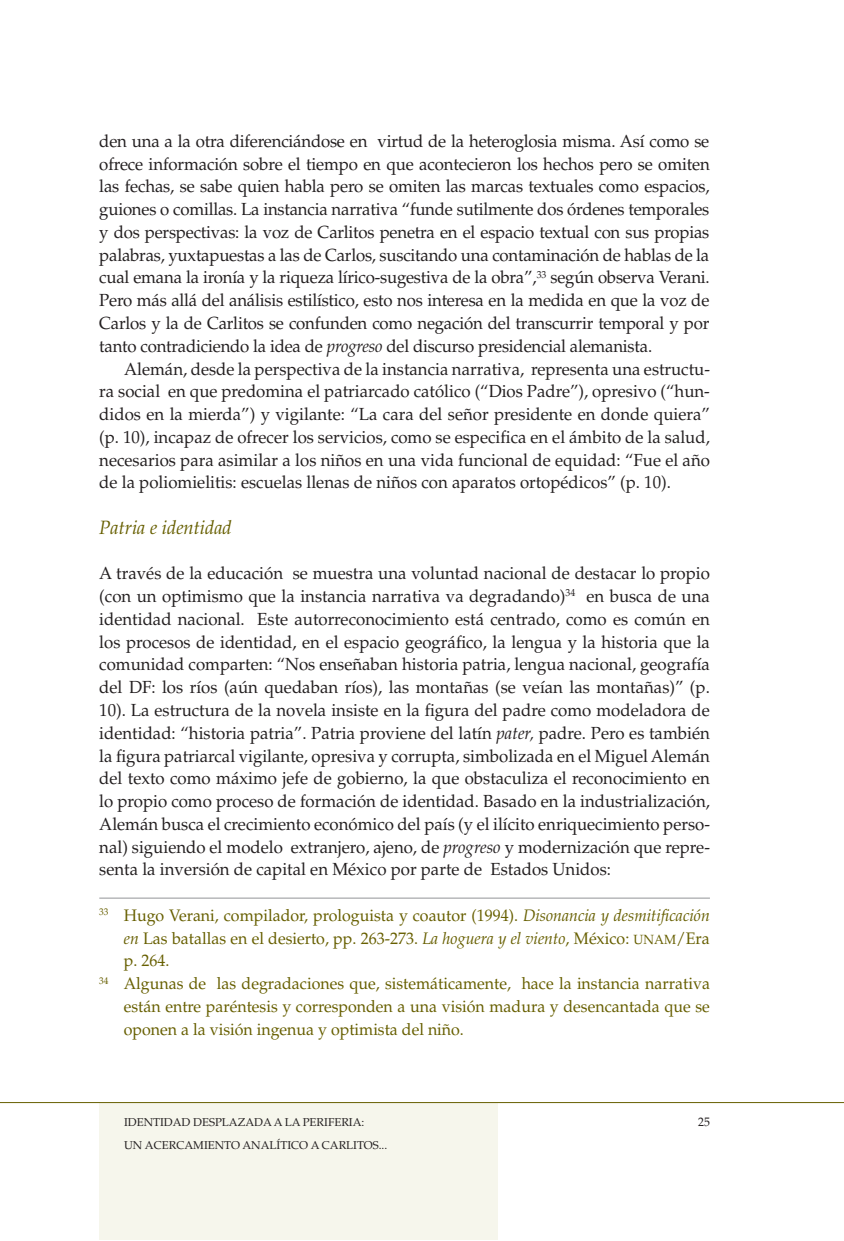
<style>
.page{position:relative;width:844px;height:1241px;background:#fff}
.page>*{position:absolute;margin:0;border:0;box-sizing:border-box;transform-origin:0 0}
.t1{font:italic 19.25px "Palatino";color:#675f00;scale:.96 1}
.t2{font:17.5px/22.8px "Palatino";color:#231f20;text-align:justify;scale:.96 1}
.t3{font:16.62px "Palatino";color:#675f00;scale:.96 1}
.t4{font:12.25px "Palatino";color:#231f20;scale:.96 1}
.t5{font:11.38px "Palatino";color:#231f20}
.s1{font-style:italic}
.s2{font-family:"Palatino Roman SC800";font-size:13.3px}
.s3{font-family:"Palatino Roman SC800"}
</style>
<div class="page">
<div style="left:99px;top:1102px;width:399px;height:137px;background:#f6f6ec"></div>
<hr style="left:0;top:1101px;width:843px;height:1px;background:#675f00">
<hr style="left:99px;top:897px;width:610px;height:1px;background:#939598">
<p class="t2" style="left:99px;top:130px;width:637px">den una a la otra diferenciándose en virtud de la heteroglosia misma. Así como se ofrece información sobre el tiempo en que acontecieron los hechos pero se omiten las fechas, se sabe quien habla pero se omiten las marcas textuales como espacios, guiones o comillas. La instancia narrativa “funde sutilmente dos órdenes temporales y dos perspectivas: la voz de Carlitos penetra en el espacio textual con sus propias palabras, yuxtapuestas a las de Carlos, suscitando una contaminación de hablas de la cual emana la ironía y la riqueza lírico-sugestiva de la obra”,<sup>33</sup> según observa Verani.<br>Pero más allá del análisis estilístico, esto nos interesa en la medida en que la voz de Carlos y la de Carlitos se confunden como negación del transcurrir temporal y por tanto contradiciendo la idea de <span class="s1">progreso</span> del discurso presidencial alemanista.</p>
<p class="t2" style="left:99px;top:357px;width:637px;text-indent:25px">Alemán, desde la perspectiva de la instancia narrativa, representa una estructu&shy;ra social en que predomina el patriarcado católico (“Dios Padre”), opresivo (“hun&shy;didos en la mierda”) y vigilante: “La cara del señor presidente en donde quiera” (p. 10), incapaz de ofrecer los servicios, como se especifica en el ámbito de la salud, necesarios para asimilar a los niños en una vida funcional de equidad: “Fue el año de la poliomielitis: escuelas llenas de niños con aparatos ortopédicos” (p. 10).</p>
<p class="t1" style="left:99px;top:516px;width:139px">Patria e identidad</p>
<p class="t2" style="left:99px;top:562px;width:637px">A través de la educación se muestra una voluntad nacional de destacar lo propio (con un optimismo que la instancia narrativa va degradando)<sup>34</sup> en busca de una identidad nacional. Este autorreconocimiento está centrado, como es común en los procesos de identidad, en el espacio geográfico, la lengua y la historia que la comunidad comparten: “Nos enseñaban historia patria, lengua nacional, geografía del DF: los ríos (aún quedaban ríos), las montañas (se veían las montañas)” (p.<br>10). La estructura de la novela insiste en la figura del padre como modeladora de identidad: “historia patria”. Patria proviene del latín <span class="s1">pater,</span> padre. Pero es también la figura patriarcal vigilante, opresiva y corrupta, simbolizada en el Miguel Alemán del texto como máximo jefe de gobierno, la que obstaculiza el reconocimiento en lo propio como proceso de formación de identidad. Basado en la industrialización, Alemán busca el crecimiento económico del país (y el ilícito enriquecimiento perso&shy;nal) siguiendo el modelo extranjero, ajeno, de <span class="s1">progreso</span> y modernización que repre&shy;senta la inversión de capital en México por parte de Estados Unidos:</p>
<p class="t3" style="left:99px;top:905px;width:637px"><sup>33</sup> Hugo Verani, compilador, prologuista y coautor (1994). <span class="s1">Disonancia y desmitificación</span></p>
<p class="t3" style="left:124px;top:928px;width:612px"><span class="s1">en</span> Las batallas en el desierto, pp. 263-273. <span class="s1">La hoguera y el viento</span>, México: <span class="s2">UNAM</span><span class="s3">/</span>Era</p>
<p class="t3" style="left:124px;top:950px;width:49px">p. 264.</p>
<p class="t3" style="left:99px;top:973px;width:637px"><sup>34</sup> Algunas de las degradaciones que, sistemáticamente, hace la instancia narrativa</p>
<p class="t3" style="left:124px;top:996px;width:612px">están entre paréntesis y corresponden a una visión madura y desencantada que se</p>
<p class="t3" style="left:124px;top:1019px;width:356px">oponen a la visión ingenua y optimista del niño.</p>
<p class="t5" style="left:124px;top:1114px;width:9px">identidad</p>
<p class="t5" style="left:193px;top:1114px;width:9px">desplazada</p>
<p class="t5" style="left:273px;top:1114px;width:37px">ala periferia</p>
<p class="t5" style="left:361px;top:1114px;width:4px">:</p>
<p class="t4" style="left:698px;top:1114px;width:14px">25</p>
<p class="t5" style="left:124px;top:1137px;width:30px">un acercamiento</p>
<p class="t5" style="left:242px;top:1137px;width:10px">anal</p>
<p class="t5" style="left:276px;top:1137px;width:12px">ítico</p>
<p class="t5" style="left:310px;top:1137px;width:20px">a carlitos</p>
<p class="t5" style="left:378px;top:1137px;width:10px">...</p>
</div>
